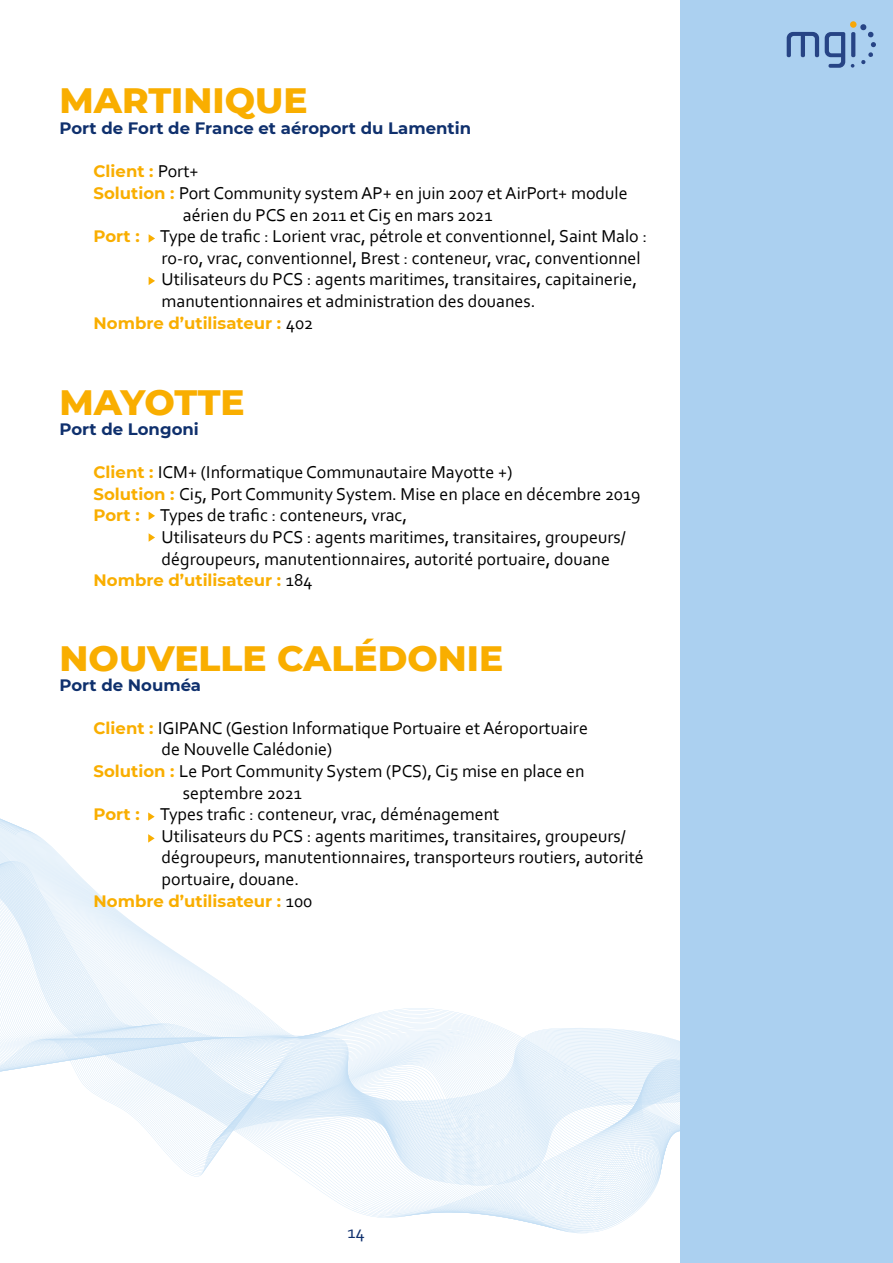
<style>
.page{position:relative;width:893px;height:1263px;background:#fff}
.page>*{position:absolute;margin:0;border:0;box-sizing:border-box;transform-origin:0 0}
.t1{font:800 36px "Montserrat";color:#f9ae00}
.t2{font:18px/21.6px "Corbel";color:#000}
.t3{font:18px "Corbel";color:#0f306d}
.t4{font:700 16.5px "Montserrat";color:#f9ae00}
.t5{font:700 16.5px "Montserrat";color:#0f306d}
.s1{font-family:"Corbel";font-weight:400;font-size:18px;color:#000}
.s2{font-family:"Montserrat";font-weight:700;font-size:16.5px;color:#f9ae00}
</style>
<div class="page">
<div style="left:680px;top:0;width:213px;height:1263px;background:#abd0f0"></div>
<svg style="left:787px;top:32px;width:32px;height:25px"></svg>
<svg style="left:825px;top:32px;width:20px;height:36px"></svg>
<svg style="left:851px;top:32px;width:4px;height:25px"></svg>
<div style="left:850px;top:21px;width:6px;height:7px;background:#f7a70a;border-radius:50%"></div>
<svg style="left:851px;top:64px;width:3px;height:4px"></svg>
<svg style="left:860px;top:24px;width:16px;height:40px"></svg>
<svg style="left:15px;top:829px;width:665px;height:325px"></svg>
<svg style="left:148px;top:834px;width:7px;height:9px"></svg>
<svg style="left:148px;top:812px;width:7px;height:9px"></svg>
<svg style="left:149px;top:533px;width:6px;height:9px"></svg>
<svg style="left:149px;top:512px;width:6px;height:8px"></svg>
<svg style="left:149px;top:277px;width:6px;height:8px"></svg>
<svg style="left:149px;top:234px;width:6px;height:9px"></svg>
<h1 class="t1" style="left:60px;top:73px;width:250px">MARTINIQUE</h1>
<p class="t5" style="left:60px;top:117px;width:413px">Port de Fort de France et aéroport du Lamentin</p>
<p class="t4" style="left:94px;top:160px;width:107px">Client : <span class="s1">Port+</span></p>
<p class="t2" style="left:94px;top:182px;width:536px"><span class="s2">Solution :</span> Port Community system AP+ en juin 2007 et AirPort+ module</p>
<p class="t2" style="left:183px;top:203px;width:311px">aérien du PCS en 2011 et Ci5 en mars 2021</p>
<p class="t2" style="left:94px;top:225px;width:555px"><span class="s2">Port :</span> Type de trafic : Lorient vrac, pétrole et conventionnel, Saint Malo :</p>
<p class="t2" style="left:162px;top:247px;width:481px">ro-ro, vrac, conventionnel, Brest : conteneur, vrac, conventionnel</p>
<p class="t2" style="left:162px;top:268px;width:477px">Utilisateurs du PCS : agents maritimes, transitaires, capitainerie,</p>
<p class="t2" style="left:162px;top:290px;width:375px">manutentionnaires et administration des douanes.</p>
<p class="t4" style="left:94px;top:311px;width:221px">Nombre d’utilisateur : <span class="s1">402</span></p>
<h1 class="t1" style="left:60px;top:376px;width:187px">MAYOTTE</h1>
<p class="t5" style="left:60px;top:417px;width:141px">Port de Longoni</p>
<p class="t2" style="left:94px;top:461px;width:549px"><span class="s2">Client :</span> ICM+ (Informatique Communautaire Mayotte +)<br><span class="s2">Solution :</span> Ci5, Port Community System. Mise en place en décembre 2019<br><span class="s2">Port :</span> Types de trafic : conteneurs, vrac,</p>
<p class="t2" style="left:162px;top:526px;width:466px">Utilisateurs du PCS : agents maritimes, transitaires, groupeurs/ dégroupeurs, manutentionnaires, autorité portuaire, douane</p>
<p class="t4" style="left:94px;top:568px;width:221px">Nombre d’utilisateur : <span class="s1">184</span></p>
<h1 class="t1" style="left:60px;top:631px;width:445px">NOUVELLE CALÉDONIE</h1>
<p class="t5" style="left:60px;top:673px;width:143px">Port de Nouméa</p>
<p class="t2" style="left:94px;top:716px;width:496px"><span class="s2">Client :</span> IGIPANC (Gestion Informatique Portuaire et Aéroportuaire</p>
<p class="t2" style="left:162px;top:738px;width:172px">de Nouvelle Calédonie)</p>
<p class="t2" style="left:94px;top:760px;width:492px"><span class="s2">Solution :</span> Le Port Community System (PCS), Ci5 mise en place en</p>
<p class="t2" style="left:183px;top:781px;width:121px">septembre 2021</p>
<p class="t2" style="left:94px;top:803px;width:407px"><span class="s2">Port :</span> Types trafic : conteneur, vrac, déménagement</p>
<p class="t2" style="left:162px;top:824px;width:466px">Utilisateurs du PCS : agents maritimes, transitaires, groupeurs/</p>
<p class="t2" style="left:162px;top:846px;width:484px">dégroupeurs, manutentionnaires, transporteurs routiers, autorité</p>
<p class="t2" style="left:162px;top:868px;width:139px">portuaire, douane.</p>
<p class="t4" style="left:94px;top:889px;width:220px">Nombre d’utilisateur : <span class="s1">100</span></p>
<p class="t3" style="left:347px;top:1221px;width:19px">14</p>
</div>
